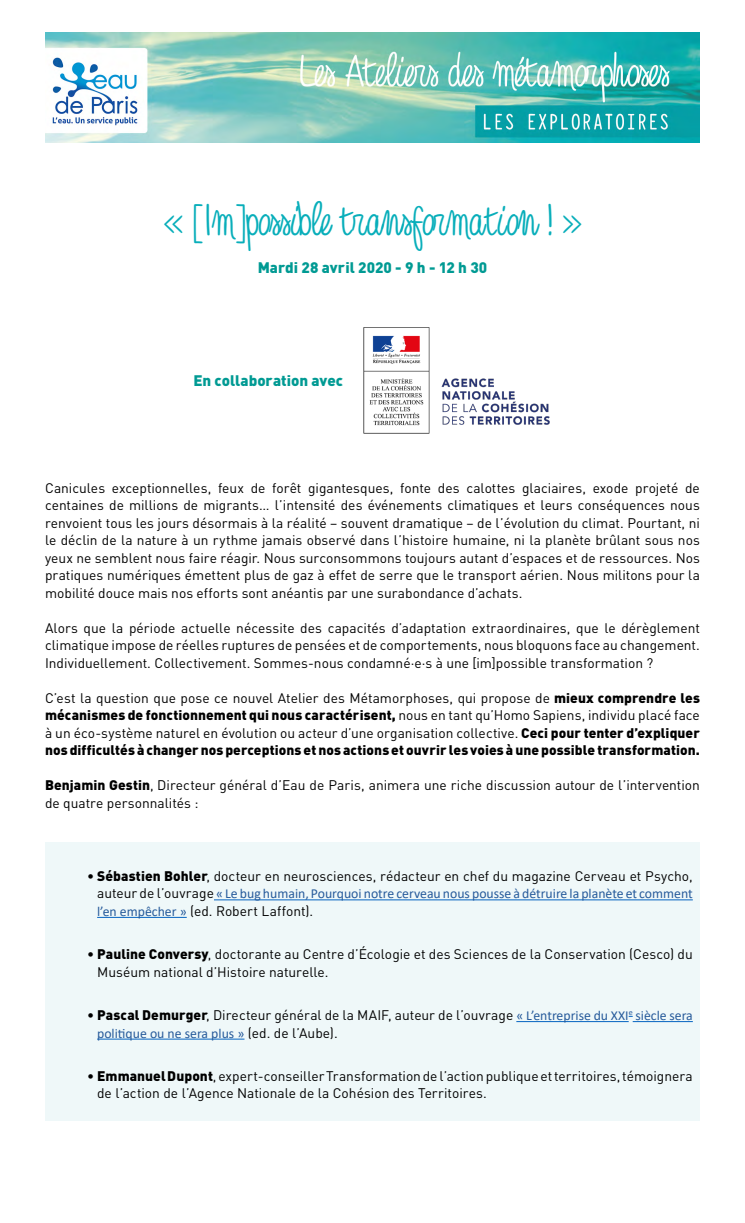
<style>
.page{position:relative;width:745px;height:1223px;background:#fff}
.page>*{position:absolute;margin:0;border:0;box-sizing:border-box;transform-origin:0 0}
.t1{font:41px "Segona Semi titrage";color:#08aeba}
.t2{font:900 15.12px "DIN Pro";color:#009a93}
.t3{font:13.75px/17.5px "DIN Pro";color:#000}
.t4{font:900 13.75px/17.5px "DIN Pro";letter-spacing:.005em;color:#000;text-align:justify}
.t5{font:13.75px "Calibri";color:#275b9b}
.s1{font-weight:400}
.s2{font-weight:900}
.s3{font-family:"DIN Pro";color:#000}
.s4{font-family:"Calibri";color:#275b9b}
</style>
<div class="page">
<img style="left:45px;top:32px;width:654px;height:111px">
<div style="left:45px;top:841px;width:654px;height:279px;background:#eff8f9"></div>
<hr style="left:214px;top:899px;width:478px;height:1px;background:#0563c1">
<hr style="left:97px;top:917px;width:90px;height:1px;background:#0563c1">
<hr style="left:516px;top:1021px;width:112px;height:1px;background:#0563c1">
<hr style="left:632px;top:1021px;width:60px;height:1px;background:#0563c1">
<hr style="left:97px;top:1038px;width:147px;height:1px;background:#0563c1">
<img style="left:363px;top:327px;width:187px;height:107px">
<h1 class="t1" style="left:163px;top:196px;width:420px">« [Im]possible transformation ! »</h1>
<p class="t2" style="left:257px;top:255px;width:231px">Mardi 28 avril 2020 - 9 h - 12 h 30</p>
<p class="t2" style="left:193px;top:367px;width:151px">En collaboration avec</p>
<p class="t3" style="left:45px;top:477px;width:656px;text-align:justify">Canicules exceptionnelles, feux de forêt gigantesques, fonte des calottes glaciaires, exode projeté de centaines de millions de migrants… l’intensité des événements climatiques et leurs conséquences nous renvoient tous les jours désormais à la réalité – souvent dramatique – de l’évolution du climat. Pourtant, ni le déclin de la nature à un rythme jamais observé dans l’histoire humaine, ni la planète brûlant sous nos yeux ne semblent nous faire réagir. Nous surconsommons toujours autant d’espaces et de ressources. Nos pratiques numériques émettent plus de gaz à effet de serre que le transport aérien. Nous militons pour la mobilité douce mais nos efforts sont anéantis par une surabondance d’achats.</p>
<p class="t3" style="left:45px;top:618px;width:656px;text-align:justify">Alors que la période actuelle nécessite des capacités d’adaptation extraordinaires, que le dérèglement climatique impose de réelles ruptures de pensées et de comportements, nous bloquons face au changement.<br>Individuellement. Collectivement. Sommes-nous condamné·e·s à une [im]possible transformation ?</p>
<p class="t4" style="left:45px;top:687px;width:656px"><span class="s1">C’est la question que pose ce nouvel Atelier des Métamorphoses, qui propose de</span> mieux comprendre les mécanismes de fonctionnement qui nous caractérisent, <span class="s1">nous en tant qu’Homo Sapiens, individu placé face à un éco-système naturel en évolution ou acteur d’une organisation collective.</span> Ceci pour tenter d’expliquer nos difficultés à changer nos perceptions et nos actions et ouvrir les voies à une possible transformation.</p>
<p class="t3" style="left:45px;top:775px;width:656px"><span class="s2">Benjamin Gestin</span>, Directeur général d’Eau de Paris, animera une riche discussion autour de l’intervention de quatre personnalités :</p>
<p class="t3" style="left:88px;top:865px;width:606px"><span class="s2">• Sébastien Bohler</span>, docteur en neurosciences, rédacteur en chef du magazine Cerveau et Psycho,</p>
<p class="t5" style="left:97px;top:884px;width:596px"><span class="s3">auteur de l’ouvrage</span> « Le bug humain, Pourquoi notre cerveau nous pousse à détruire la planète et comment</p>
<p class="t3" style="left:97px;top:900px;width:217px"><span class="s4">l’en empêcher »</span> (ed. Robert Laffont).</p>
<p class="t3" style="left:97px;top:944px;width:596px;text-indent:-10px"><span class="s2">• Pauline Conversy</span>, doctorante au Centre d’Écologie et des Sciences de la Conservation (Cesco) du<br>Muséum national d’Histoire naturelle.</p>
<p class="t3" style="left:88px;top:1005px;width:606px"><span class="s2">• Pascal Demurger</span>, Directeur général de la MAIF, auteur de l’ouvrage <span class="s4">« L’entreprise du XXI</span><sup>e</sup> <span class="s4">siècle sera</span></p>
<p class="t5" style="left:97px;top:1023px;width:242px">politique ou ne sera plus » <span class="s3">(ed. de l’Aube).</span></p>
<p class="t3" style="left:97px;top:1065px;width:596px;text-indent:-10px"><span class="s2">• Emmanuel Dupont</span>, expert-conseiller Transformation de l’action publique et territoires, témoignera de l’action de l’Agence Nationale de la Cohésion des Territoires.</p>
</div>
